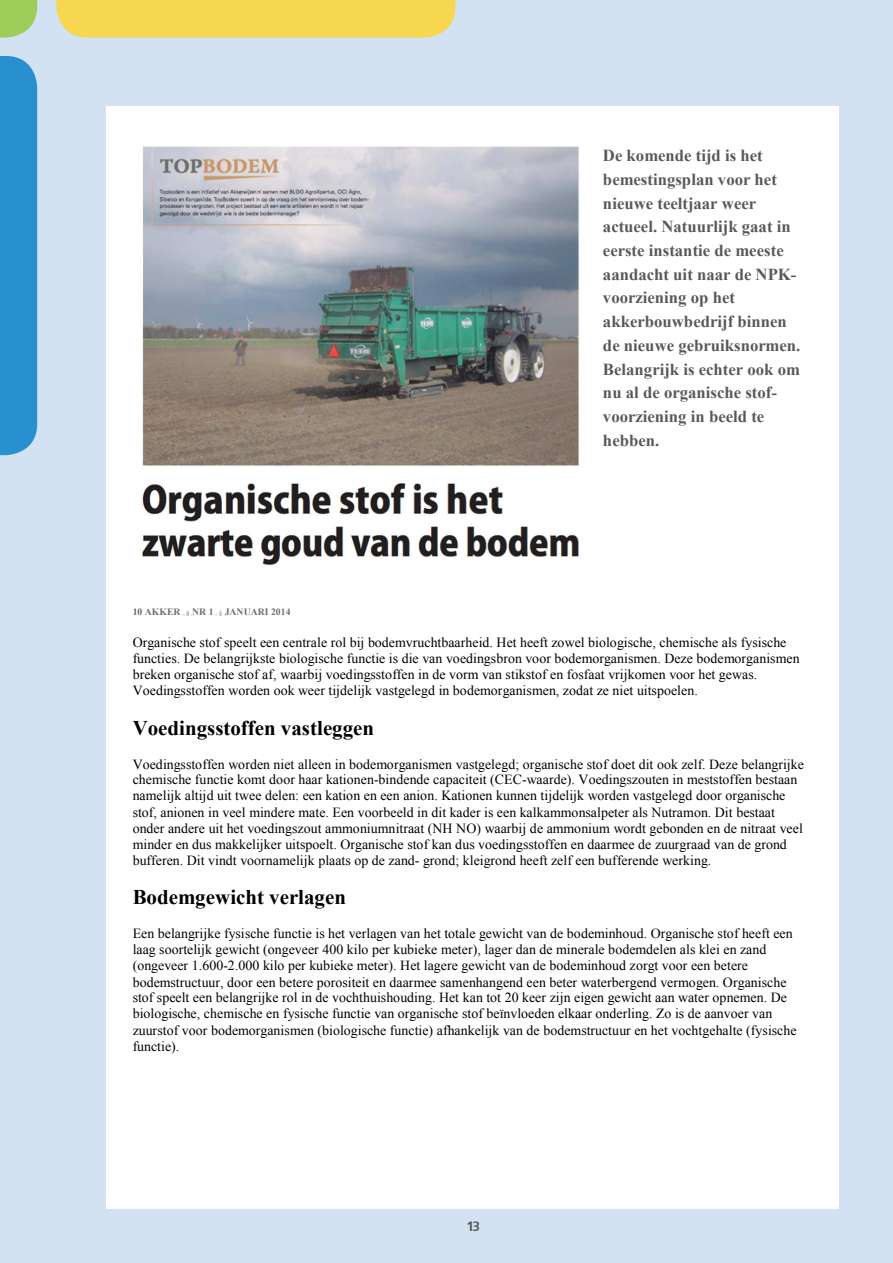
<style>
.page{position:relative;width:893px;height:1263px;background:#d3e2f3}
.page>*{position:absolute;margin:0;border:0;box-sizing:border-box;transform-origin:0 0}
.t1{font:700 20.85px "Times New Roman";letter-spacing:.005em;color:#000}
.t2{font:700 16.8px/23.7px "Times New Roman";color:#57595b}
.t3{font:13.95px/16px "Times New Roman";color:#000}
.t4{font:700 13.5px "Frutiger PFL";color:#57585a}
.t5{font:700 9.75px "Times New Roman";color:#6d6e70}
.s1{color:#626365}
</style>
<div class="page">
<svg style="left:0;top:0;width:37px;height:38px"></svg>
<div style="left:56px;top:0;width:399px;height:38px;background:#f6d74f"></div>
<div style="left:0;top:56px;width:37px;height:399px;background:#2890cf"></div>
<div style="left:106px;top:106px;width:733px;height:1103px;background:#fff"></div>
<svg style="left:183px;top:611px;width:9px;height:4px"></svg>
<svg style="left:216px;top:611px;width:9px;height:4px"></svg>
<img style="left:142px;top:146px;width:438px;height:419px">
<p class="t2" style="left:603px;top:143px;width:199px">De komende tijd is het bemestingsplan voor het nieuwe teeltjaar weer actueel. Natuurlijk gaat in eerste instantie de meeste aandacht uit naar de NPK&shy;voorziening op het akkerbouwbedrijf binnen de nieuwe gebruiksnormen.<br>Belangrijk is echter ook om nu al de organische stof&shy;voorziening in beeld te hebben.</p>
<p class="t5" style="left:133px;top:605px;width:159px"><span class="s1">10</span> AKKER NR 1 JANUARI 2014</p>
<p class="t3" style="left:133px;top:634px;width:669px">Organische stof speelt een centrale rol bij bodemvruchtbaarheid. Het heeft zowel biologische, chemische als fysische functies. De belangrijkste biologische functie is die van voedingsbron voor bodemorganismen. Deze bodemorganismen breken organische stof af, waarbij voedingsstoffen in de vorm van stikstof en fosfaat vrijkomen voor het gewas.<br>Voedingsstoffen worden ook weer tijdelijk vastgelegd in bodemorganismen, zodat ze niet uitspoelen.</p>
<h1 class="t1" style="left:133px;top:713px;width:243px">Voedingsstoffen vastleggen</h1>
<p class="t3" style="left:133px;top:755px;width:673px">Voedingsstoffen worden niet alleen in bodemorganismen vastgelegd; organische stof doet dit ook zelf. Deze belangrijke chemische functie komt door haar kationen-bindende capaciteit (CEC-waarde). Voedingszouten in meststoffen bestaan namelijk altijd uit twee delen: een kation en een anion. Kationen kunnen tijdelijk worden vastgelegd door organische stof, anionen in veel mindere mate. Een voorbeeld in dit kader is een kalkammonsalpeter als Nutramon. Dit bestaat onder andere uit het voedingszout ammoniumnitraat (NH NO) waarbij de ammonium wordt gebonden en de nitraat veel minder en dus makkelijker uitspoelt. Organische stof kan dus voedingsstoffen en daarmee de zuurgraad van de grond bufferen. Dit vindt voornamelijk plaats op de zand- grond; kleigrond heeft zelf een bufferende werking.</p>
<h1 class="t1" style="left:133px;top:883px;width:215px">Bodemgewicht verlagen</h1>
<p class="t3" style="left:133px;top:925px;width:665px">Een belangrijke fysische functie is het verlagen van het totale gewicht van de bodeminhoud. Organische stof heeft een laag soortelijk gewicht (ongeveer 400 kilo per kubieke meter), lager dan de minerale bodemdelen als klei en zand (ongeveer 1.600-2.000 kilo per kubieke meter). Het lagere gewicht van de bodeminhoud zorgt voor een betere bodemstructuur, door een betere porositeit en daarmee samenhangend een beter waterbergend vermogen. Organische stof speelt een belangrijke rol in de vochthuishouding. Het kan tot 20 keer zijn eigen gewicht aan water opnemen. De biologische, chemische en fysische functie van organische stof beïnvloeden elkaar onderling. Zo is de aanvoer van zuurstof voor bodemorganismen (biologische functie) afhankelijk van de bodemstructuur en het vochtgehalte (fysische functie).</p>
<p class="t4" style="left:467px;top:1217px;width:15px">13</p>
</div>
